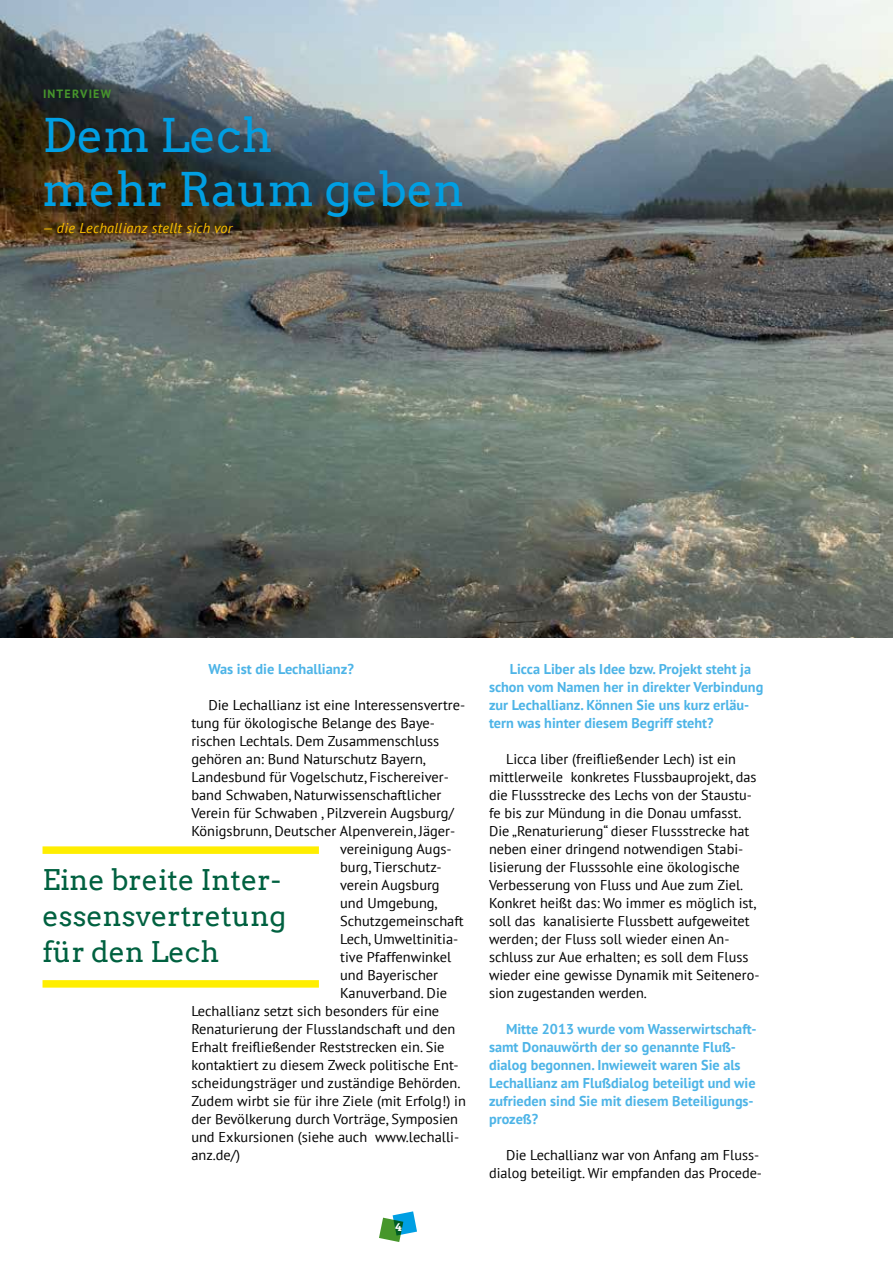
<style>
.page{position:relative;width:893px;height:1263px;background:#fff}
.page>*{position:absolute;margin:0;border:0;box-sizing:border-box;transform-origin:0 0}
.t1{font:46.5px/54px "Arvo";color:#009fe3}
.t2{font:28.5px/36px "Arvo";color:#006140}
.t3{font:14.25px/18px "PT Sans";color:#000}
.t4{font:700 14.25px/18px "PT Sans";color:#4db4e7}
.t5{font:italic 14.25px "PT Sans";letter-spacing:.02em;color:#fdc100}
.t6{font:700 12px "PT Sans";letter-spacing:.1em;color:#46962b}
.t7{font:10.5px "Arvo Gruen";color:#fff}
</style>
<div class="page">
<img style="left:0;top:0;width:893px;height:638px">
<div style="left:43px;top:980px;width:276px;height:8px;background:#fe0"></div>
<div style="left:43px;top:846px;width:276px;height:8px;background:#fe0"></div>
<svg style="left:379px;top:1211px;width:38px;height:31px"></svg>
<p class="t6" style="left:43px;top:86px;width:70px">INTERVIEW</p>
<h1 class="t1" style="left:43px;top:108px;width:423px">Dem Lech<br>mehr Raum geben</h1>
<p class="t5" style="left:43px;top:219px;width:192px">— die Lechallianz stellt sich vor</p>
<p class="t4" style="left:208px;top:660px;width:147px">Was ist die Lechallianz?</p>
<p class="t3" style="left:208px;top:695px;width:258px">Die Lechallianz ist eine Interessensvertre-</p>
<p class="t3" style="left:191px;top:713px;width:245px">tung für ökologische Belange des Baye-</p>
<p class="t3" style="left:191px;top:731px;width:249px">rischen Lechtals. Dem Zusammenschluss</p>
<p class="t3" style="left:191px;top:749px;width:236px">gehören an: Bund Naturschutz Bayern,</p>
<p class="t3" style="left:191px;top:767px;width:259px">Landesbund für Vogelschutz, Fischereiver-</p>
<p class="t3" style="left:191px;top:785px;width:252px">band Schwaben, Naturwissenschaftlicher</p>
<p class="t3" style="left:191px;top:803px;width:264px">Verein für Schwaben , Pilzverein Augsburg/</p>
<p class="t3" style="left:191px;top:821px;width:265px">Königsbrunn, Deutscher Alpenverein, Jäger-</p>
<p class="t3" style="left:340px;top:839px;width:113px">vereinigung Augs-</p>
<p class="t3" style="left:340px;top:857px;width:103px">burg, Tierschutz-</p>
<p class="t3" style="left:340px;top:875px;width:101px">verein Augsburg</p>
<p class="t3" style="left:340px;top:893px;width:99px">und Umgebung,</p>
<p class="t3" style="left:340px;top:911px;width:125px">Schutzgemeinschaft</p>
<p class="t3" style="left:340px;top:929px;width:120px">Lech, Umweltinitia-</p>
<p class="t3" style="left:340px;top:947px;width:113px">tive Pfaffenwinkel</p>
<p class="t3" style="left:340px;top:965px;width:99px">und Bayerischer</p>
<p class="t3" style="left:340px;top:983px;width:109px">Kanuverband. Die</p>
<p class="t3" style="left:191px;top:1001px;width:249px">Lechallianz setzt sich besonders für eine</p>
<p class="t3" style="left:191px;top:1019px;width:266px">Renaturierung der Flusslandschaft und den</p>
<p class="t3" style="left:191px;top:1037px;width:255px">Erhalt freifließender Reststrecken ein. Sie</p>
<p class="t3" style="left:191px;top:1055px;width:269px">kontaktiert zu diesem Zweck politische Ent-</p>
<p class="t3" style="left:191px;top:1073px;width:271px">scheidungsträger und zuständige Behörden.</p>
<p class="t3" style="left:191px;top:1091px;width:276px">Zudem wirbt sie für ihre Ziele (mit Erfolg!) in</p>
<p class="t3" style="left:191px;top:1109px;width:268px">der Bevölkerung durch Vorträge, Symposien</p>
<p class="t3" style="left:191px;top:1127px;width:269px">und Exkursionen (siehe auch www.lechalli-</p>
<p class="t3" style="left:191px;top:1145px;width:50px">anz.de/)</p>
<h2 class="t2" style="left:43px;top:862px;width:245px">Eine breite Inter&shy;essensvertretung für den Lech</h2>
<p class="t7" style="left:395px;top:1220px;width:8px">4</p>
<p class="t4" style="left:489px;top:660px;width:276px;text-indent:21px">Licca Liber als Idee bzw. Projekt steht ja schon vom Namen her in direkter Verbindung zur Lechallianz. Können Sie uns kurz erläu&shy;tern was hinter diesem Begriff steht?</p>
<p class="t3" style="left:489px;top:749px;width:272px;text-indent:17px">Licca liber (freifließender Lech) ist ein mittlerweile konkretes Flussbauprojekt, das die Flussstrecke des Lechs von der Staustu&shy;fe bis zur Mündung in die Donau umfasst.<br>Die „Renaturierung“ dieser Flussstrecke hat neben einer dringend notwendigen Stabi&shy;lisierung der Flusssohle eine ökologische Verbesserung von Fluss und Aue zum Ziel.<br>Konkret heißt das: Wo immer es möglich ist, soll das kanalisierte Flussbett aufgeweitet werden; der Fluss soll wieder einen An&shy;schluss zur Aue erhalten; es soll dem Fluss wieder eine gewisse Dynamik mit Seitenero&shy;sion zugestanden werden.</p>
<p class="t4" style="left:489px;top:1019px;width:269px;text-indent:17px">Mitte 2013 wurde vom Wasserwirtschaft&shy;samt Donauwörth der so genannte Fluß&shy;dialog begonnen. Inwieweit waren Sie als Lechallianz am Flußdialog beteiligt und wie zufrieden sind Sie mit diesem Beteiligungs&shy;prozeß?</p>
<p class="t3" style="left:489px;top:1145px;width:275px;text-align:right">Die Lechallianz war von Anfang am Fluss&shy;dialog beteiligt. Wir empfanden das Procede-</p>
</div>
